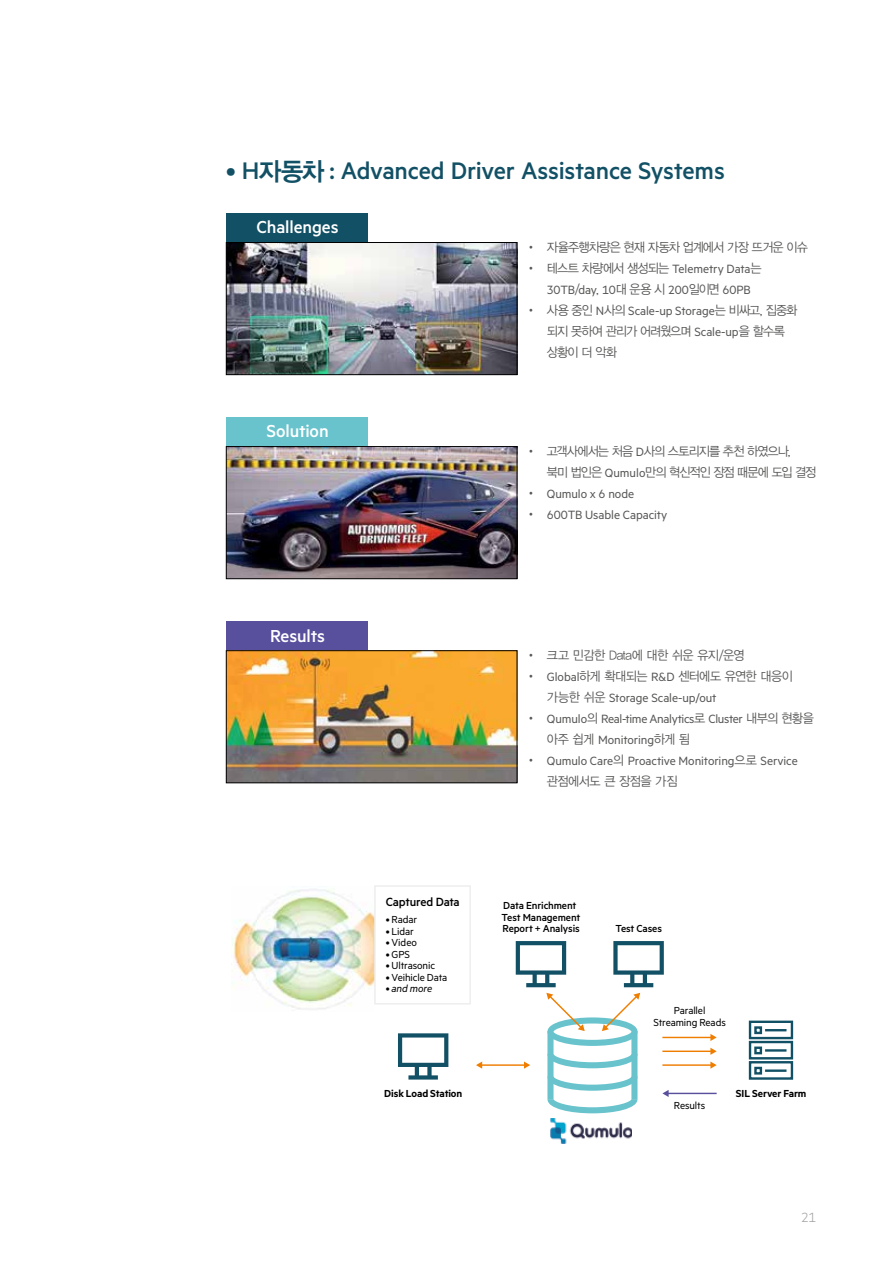
<style>
.page{position:relative;width:893px;height:1263px;background:#fff}
.page>*{position:absolute;margin:0;border:0;box-sizing:border-box;transform-origin:0 0}
.t1{font:500 27px "Metric HPE";letter-spacing:-.01em;color:#125065}
.t2{font:500 19.5px "Metric HPE";letter-spacing:-.005em;color:#fff}
.t3{font:300 15px "Metric HPE";color:#9d9d9c}
.t4{font:13.5px/21px "Metric HPE";letter-spacing:-.005em;color:#575756}
.t5{font:500 13.35px "Metric HPE";letter-spacing:-.015em;color:#000}
.t6{font:12.75px/21px "YDGO12";letter-spacing:-.065em;color:#575756;scale:.95 1}
.t7{font:12.75px "YDGO12";letter-spacing:-.03em;color:#575756;scale:.95 1}
.t8{font:12.75px "YDGO12";letter-spacing:-.035em;color:#575756;scale:.95 1}
.t9{font:11.55px/11.4px "Metric HPE";letter-spacing:-.01em;color:#000;text-align:center}
.t10{font:500 11.55px/11.6px "Metric HPE";letter-spacing:-.01em;color:#000}
.t11{font:600 11.55px "Metric HPE";letter-spacing:-.005em;color:#000}
.t12{font:italic 11.55px "Metric HPE";letter-spacing:-.01em;color:#000}
.s1{font-family:"YDGO14";font-weight:400;font-size:25.5px}
.s2{font-family:"Metric HPE";font-size:13.5px}
.s3{font-family:"YDGO12";font-size:12.75px}
.s4{font-style:normal}
</style>
<div class="page">
<div style="left:226px;top:213px;width:141px;height:29px;background:#125065"></div>
<div style="left:226px;top:417px;width:141px;height:29px;background:#68c3cd"></div>
<div style="left:226px;top:621px;width:141px;height:30px;background:#59509d"></div>
<img style="left:228px;top:244px;width:287px;height:129px">
<div style="left:226px;top:242px;width:291px;height:133px;border:1px solid #000"></div>
<img style="left:228px;top:448px;width:287px;height:129px">
<div style="left:226px;top:446px;width:291px;height:133px;border:1px solid #000"></div>
<img style="left:228px;top:653px;width:287px;height:128px">
<div style="left:226px;top:651px;width:291px;height:132px;border:1px solid #000"></div>
<svg style="left:748px;top:1020px;width:46px;height:60px"></svg>
<hr style="left:481px;top:1064px;width:44px;height:2px;background:#ef7d00">
<svg style="left:524px;top:1061px;width:6px;height:8px"></svg>
<svg style="left:476px;top:1061px;width:6px;height:8px"></svg>
<svg style="left:546px;top:993px;width:94px;height:120px"></svg>
<hr style="left:662px;top:1037px;width:49px;height:1px;background:#ef7d00">
<svg style="left:710px;top:1034px;width:7px;height:7px"></svg>
<hr style="left:662px;top:1050px;width:49px;height:2px;background:#ef7d00">
<svg style="left:710px;top:1048px;width:7px;height:7px"></svg>
<hr style="left:662px;top:1064px;width:49px;height:2px;background:#ef7d00">
<svg style="left:710px;top:1061px;width:7px;height:8px"></svg>
<hr style="left:668px;top:1093px;width:49px;height:1px;background:#59509d">
<svg style="left:662px;top:1090px;width:7px;height:7px"></svg>
<img style="left:550px;top:1118px;width:82px;height:25px">
<svg style="left:516px;top:941px;width:50px;height:46px"></svg>
<svg style="left:398px;top:1033px;width:50px;height:46px"></svg>
<svg style="left:613px;top:941px;width:51px;height:46px"></svg>
<img style="left:232px;top:889px;width:142px;height:121px">
<div style="left:374px;top:885px;width:97px;height:119px;border:1px solid #ededed"></div>
<h1 class="t1" style="left:226px;top:155px;width:500px">• H<span class="s1">자동차</span> : Advanced Driver Assistance Systems</h1>
<h2 class="t2" style="left:257px;top:216px;width:84px">Challenges</h2>
<h2 class="t2" style="left:266px;top:420px;width:64px">Solution</h2>
<h2 class="t2" style="left:270px;top:624px;width:57px">Results</h2>
<p class="t6" style="left:526px;top:237px;width:299px">• 자율주행차량은 현재 자동차 업계에서 가장 뜨거운 이슈</p>
<p class="t6" style="left:526px;top:258px;width:250px">• 테스트 차량에서 생성되는 <span class="s2">Telemetry Data</span>는</p>
<p class="t4" style="left:547px;top:278px;width:206px">30TB<span class="s3">/</span>day<span class="s3">,</span> 10<span class="s3">대 운용 시</span> 200<span class="s3">일이면</span> 60PB</p>
<p class="t4" style="left:526px;top:299px;width:273px"><span class="s3">• 사용 중인</span> N<span class="s3">사의</span> Scale-up Storage<span class="s3">는 비싸고, 집중화</span></p>
<p class="t6" style="left:547px;top:321px;width:252px">되지 못하여 관리가 어려웠으며 <span class="s2">Scale-up</span>을 할수록 상황이 더 악화</p>
<p class="t6" style="left:547px;top:441px;width:285px;text-indent:-21px">• 고객사에서는 처음 <span class="s2">D</span>사의 스토리지를 추천 하였으나,<br>북미 법인은 <span class="s2">Qumulo</span>만의 혁신적인 장점 때문에 도입 결정</p>
<p class="t4" style="left:526px;top:483px;width:110px"><span class="s3">•</span> Qumulo x 6 node</p>
<p class="t4" style="left:526px;top:504px;width:143px"><span class="s3">•</span> 600TB Usable Capacity</p>
<p class="t7" style="left:526px;top:649px;width:232px">• 크고 민감한 Data에 대한 쉬운 유지/운영</p>
<p class="t6" style="left:526px;top:666px;width:283px">• <span class="s2">Global</span>하게 확대되는 <span class="s2">R&amp;D</span> 센터에도 유연한 대응이</p>
<p class="t4" style="left:547px;top:686px;width:171px"><span class="s3">가능한 쉬운</span> Storage Scale-up/out</p>
<p class="t4" style="left:547px;top:707px;width:269px;text-indent:-21px"><span class="s3">•</span> Qumulo<span class="s3">의</span> Real-time Analytics<span class="s3">로</span> Cluster <span class="s3">내부의 현황을 아주 쉽게</span> Monitoring<span class="s3">하게 됨</span></p>
<p class="t4" style="left:526px;top:749px;width:274px"><span class="s3">•</span> Qumulo Care<span class="s3">의</span> Proactive Monitoring<span class="s3">으로</span> Service</p>
<p class="t8" style="left:547px;top:775px;width:139px">관점에서도 큰 장점을 가짐</p>
<p class="t5" style="left:386px;top:894px;width:76px">Captured Data</p>
<p class="t9" style="left:386px;top:914px;width:33px">• Radar</p>
<p class="t9" style="left:386px;top:925px;width:30px">• Lidar</p>
<p class="t9" style="left:386px;top:936px;width:33px">• Video</p>
<p class="t9" style="left:386px;top:948px;width:26px">• GPS</p>
<p class="t9" style="left:386px;top:959px;width:51px">• Ultrasonic</p>
<p class="t9" style="left:386px;top:971px;width:63px">• Veihicle Data</p>
<p class="t12" style="left:386px;top:982px;width:48px"><span class="s4">•</span> and more</p>
<p class="t10" style="left:502px;top:900px;width:80px">Data Enrichment<br>Test Management<br>Report + Analysis</p>
<p class="t10" style="left:615px;top:923px;width:48px">Test Cases</p>
<p class="t9" style="left:653px;top:1005px;width:74px">Parallel<br>Streaming Reads</p>
<p class="t11" style="left:384px;top:1086px;width:80px">Disk Load Station</p>
<p class="t11" style="left:736px;top:1086px;width:72px">SIL Server Farm</p>
<p class="t9" style="left:674px;top:1099px;width:33px">Results</p>
<p class="t3" style="left:801px;top:1208px;width:17px">21</p>
</div>
